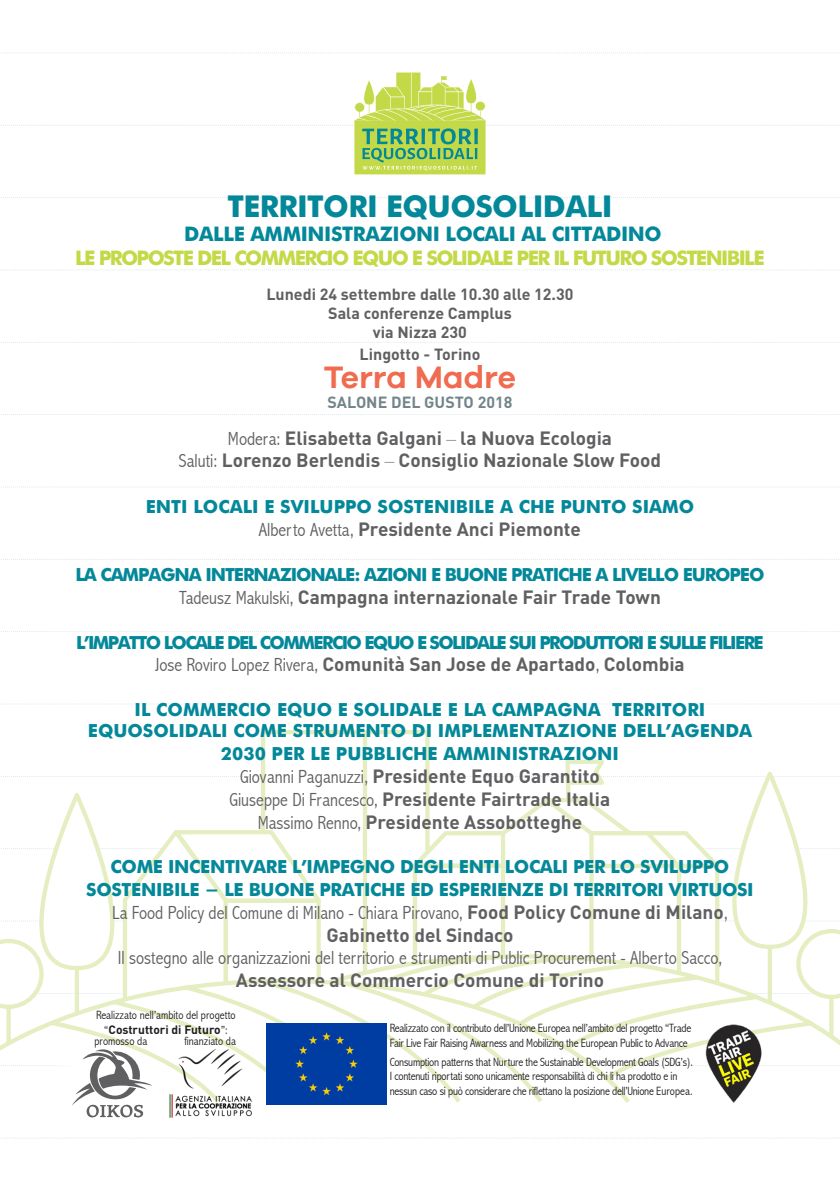
<style>
.page{position:relative;width:840px;height:1191px;background:#fff}
.page>*{position:absolute;margin:0;border:0;box-sizing:border-box;transform-origin:0 0}
.t1{font:600 32px "Galano Grotesque";color:#f06b4f}
.t2{font:700 30px "Futura";letter-spacing:-.02em;color:#03889a}
.t3{font:700 20px "Futura";letter-spacing:-.08em;color:#c4d947}
.t4{font:700 20px "Futura";letter-spacing:-.02em;color:#03889a}
.t5{font:700 19px "DIN";color:#606063}
.t6{font:300 condensed 19px/22.8px "Abadi";color:#606063;text-align:center}
.t7{font:700 18px/22.2px "Futura";color:#03889a;text-align:center}
.t8{font:700 18px/22.8px "Futura";letter-spacing:-.02em;color:#03889a;text-align:center}
.t9{font:700 18px "Futura";letter-spacing:-.09em;color:#03889a}
.t10{font:700 18px "Futura";letter-spacing:-.06em;color:#03889a}
.t11{font:700 16px "DIN";color:#606063}
.t12{font:700 16px "DIN";color:#73858a}
.t13{font:300 condensed 12px/14.4px "Abadi";letter-spacing:-.02em;color:#231f20}
.t14{font:300 condensed 12px/14.4px "Abadi";color:#231f20;text-align:center}
.s1{font-family:"Abadi";font-weight:300;font-stretch:condensed}
.s2{font-family:"DIN";font-weight:700;font-stretch:normal}
</style>
<div class="page">
<svg style="left:1px;top:52px;width:838px;height:1px"></svg>
<svg style="left:1px;top:197px;width:838px;height:1px"></svg>
<svg style="left:1px;top:269px;width:838px;height:1px"></svg>
<svg style="left:1px;top:342px;width:838px;height:1px"></svg>
<svg style="left:1px;top:414px;width:838px;height:1px"></svg>
<svg style="left:1px;top:486px;width:838px;height:1px"></svg>
<svg style="left:1px;top:559px;width:838px;height:1px"></svg>
<svg style="left:1px;top:631px;width:838px;height:1px"></svg>
<svg style="left:1px;top:703px;width:838px;height:1px"></svg>
<svg style="left:1px;top:1137px;width:838px;height:1px"></svg>
<svg style="left:1px;top:72px;width:838px;height:102px"></svg>
<svg style="left:0;top:730px;width:840px;height:388px"></svg>
<p class="t2" style="left:227px;top:184px;width:386px">TERRITORI EQUOSOLIDALI</p>
<p class="t4" style="left:184px;top:219px;width:478px">DALLE AMMINISTRAZIONI LOCALI AL CITTADINO</p>
<p class="t3" style="left:75px;top:243px;width:690px">LE PROPOSTE DEL COMMERCIO EQUO E SOLIDALE PER IL FUTURO SOSTENIBILE</p>
<p class="t11" style="left:266px;top:283px;width:308px">Lunedi 24 settembre dalle 10.30 alle 12.30</p>
<p class="t11" style="left:328px;top:303px;width:185px">Sala conferenze Camplus</p>
<p class="t11" style="left:373px;top:322px;width:95px">via Nizza 230</p>
<p class="t11" style="left:359px;top:343px;width:122px">Lingotto - Torino</p>
<p class="t1" style="left:323px;top:358px;width:194px">Terra Madre</p>
<p class="t12" style="left:327px;top:391px;width:186px">SALONE DEL GUSTO 2018</p>
<p class="t5" style="left:228px;top:425px;width:385px"><span class="s1">Modera:</span> Elisabetta Galgani <span class="s1">–</span> la Nuova Ecologia</p>
<p class="t5" style="left:179px;top:448px;width:483px"><span class="s1">Saluti:</span> Lorenzo Berlendis <span class="s1">–</span> Consiglio Nazionale Slow Food</p>
<p class="t7" style="left:146px;top:494px;width:549px">ENTI LOCALI E SVILUPPO SOSTENIBILE A CHE PUNTO SIAMO</p>
<p class="t5" style="left:259px;top:516px;width:323px"><span class="s1">Alberto Avetta,</span> Presidente Anci Piemonte</p>
<p class="t10" style="left:75px;top:562px;width:690px">LA CAMPAGNA INTERNAZIONALE: AZIONI E BUONE PRATICHE A LIVELLO EUROPEO</p>
<p class="t5" style="left:179px;top:585px;width:483px"><span class="s1">Tadeusz Makulski,</span> Campagna internazionale Fair Trade Town</p>
<p class="t9" style="left:76px;top:629px;width:688px">L’IMPATTO LOCALE DEL COMMERCIO EQUO E SOLIDALE SUI PRODUTTORI E SULLE FILIERE</p>
<p class="t5" style="left:155px;top:652px;width:531px"><span class="s1">Jose Roviro Lopez Rivera,</span> Comunità San Jose de Apartado<span class="s1">,</span> Colombia</p>
<p class="t7" style="left:88px;top:697px;width:665px">IL COMMERCIO EQUO E SOLIDALE E LA CAMPAGNA TERRITORI<br>EQUOSOLIDALI COME STRUMENTO DI IMPLEMENTAZIONE DELL’AGENDA<br>2030 PER LE PUBBLICHE AMMINISTRAZIONI</p>
<p class="t5" style="left:240px;top:764px;width:361px"><span class="s1">Giovanni Paganuzzi,</span> Presidente Equo Garantito</p>
<p class="t5" style="left:229px;top:786px;width:382px"><span class="s1">Giuseppe Di Francesco,</span> Presidente Fairtrade Italia</p>
<p class="t5" style="left:258px;top:809px;width:325px"><span class="s1">Massimo Renno,</span> Presidente Assobotteghe</p>
<p class="t8" style="left:86px;top:854px;width:668px">COME INCENTIVARE L’IMPEGNO DEGLI ENTI LOCALI PER LO SVILUPPO<br>SOSTENIBILE - LE BUONE PRATICHE ED ESPERIENZE DI TERRITORI VIRTUOSI</p>
<p class="t6" style="left:112px;top:901px;width:616px">La Food Policy del Comune di Milano - Chiara Pirovano, <span class="s2">Food Policy Comune di Milano</span>,<br><span class="s2">Gabinetto del Sindaco</span></p>
<p class="t6" style="left:118px;top:946px;width:605px">Il sostegno alle organizzazioni del territorio e strumenti di Public Procurement - Alberto Sacco,<br><span class="s2">Assessore al Commercio Comune di Torino</span></p>
<p class="t14" style="left:96px;top:1008px;width:141px">Realizzato nell’ambito del progetto “<span class="s2">Costruttori di Futuro</span>”:</p>
<p class="t14" style="left:94px;top:1034px;width:54px">promosso da</p>
<p class="t14" style="left:184px;top:1034px;width:53px">finanziato da</p>
<p class="t13" style="left:389px;top:1021px;width:303px">Realizzato con il contributo dell’Unione Europea nell’ambito del progetto “Trade<br>Fair Live Fair Raising Awarness and Mobilizing the European Public to Advance</p>
<p class="t13" style="left:389px;top:1054px;width:304px">Consumption patterns that Nurture the Sustainable Development Goals (SDG’s).</p>
<p class="t13" style="left:389px;top:1069px;width:304px">I contenuti riportati sono unicamente responsabilità di chi li ha prodotto e in nessun caso si può considerare che riflettano la posizione dell’Unione Europea.</p>
</div>
